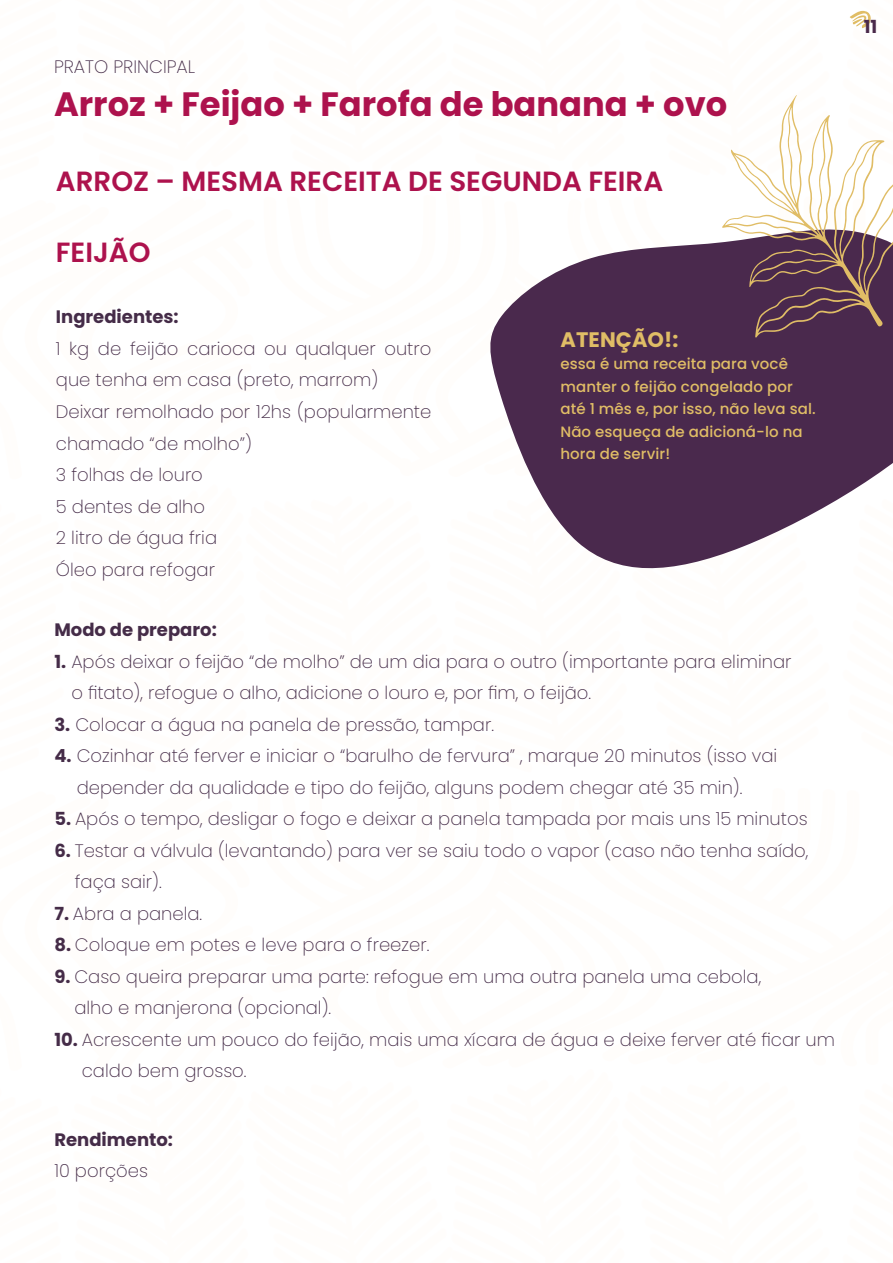
<style>
.page{position:relative;width:893px;height:1263px;background:#fff}
.page>*{position:absolute;margin:0;border:0;box-sizing:border-box;transform-origin:0 0}
.t1{font:700 33.75px "Poppins";color:#ad124d}
.t2{font:600 27.75px "Poppins";color:#ad124d}
.t3{font:700 21px "Poppins";letter-spacing:.005em;color:#e0bd66}
.t4{font:200 18px/31.5px "Poppins";color:#452c48}
.t5{font:700 18px "Poppins";color:#452c48}
.t6{font:700 18px "Poppins";color:#4a294a}
.t7{font:500 15px/22.5px "Poppins";letter-spacing:.005em;color:#e0bd66}
.s1{font-weight:700}
</style>
<div class="page">
<svg style="left:490px;top:10px;width:403px;height:559px"></svg>
<p class="t4" style="left:54px;top:51px;width:143px">PRATO PRINCIPAL</p>
<p class="t1" style="left:54px;top:85px;width:675px">Arroz + Feijao + Farofa de banana + ovo</p>
<p class="t2" style="left:56px;top:165px;width:609px">ARROZ – MESMA RECEITA DE SEGUNDA FEIRA</p>
<p class="t2" style="left:56px;top:236px;width:96px">FEIJÃO</p>
<p class="t5" style="left:56px;top:307px;width:124px">Ingredientes:</p>
<p class="t4" style="left:56px;top:333px;width:377px">1 kg de feijão carioca ou qualquer outro que tenha em casa (preto, marrom)</p>
<p class="t4" style="left:56px;top:396px;width:377px">Deixar remolhado por 12hs (popularmente chamado “de molho”)</p>
<p class="t4" style="left:56px;top:459px;width:149px">3 folhas de louro</p>
<p class="t4" style="left:56px;top:490px;width:151px">5 dentes de alho</p>
<p class="t4" style="left:56px;top:522px;width:163px">2 litro de água fria</p>
<p class="t4" style="left:56px;top:553px;width:161px">Óleo para refogar</p>
<p class="t3" style="left:560px;top:327px;width:120px">ATENÇÃO!:</p>
<p class="t7" style="left:560px;top:353px;width:257px">essa é uma receita para você manter o feijão congelado por até 1 mês e, por isso, não leva sal.<br>Não esqueça de adicioná-lo na hora de servir!</p>
<p class="t5" style="left:54px;top:619px;width:164px">Modo de preparo:</p>
<p class="t4" style="left:71px;top:646px;width:722px;text-indent:-17px"><span class="s1">1.</span> Após deixar o feijão “de molho” de um dia para o outro (importante para eliminar o fitato), refogue o alho, adicione o louro e, por fim, o feijão.</p>
<p class="t4" style="left:54px;top:709px;width:441px"><span class="s1">3.</span> Colocar a água na panela de pressão, tampar.</p>
<p class="t4" style="left:77px;top:740px;width:702px;text-indent:-22px"><span class="s1">4.</span> Cozinhar até ferver e iniciar o “barulho de fervura” , marque 20 minutos (isso vai depender da qualidade e tipo do feijão, alguns podem chegar até 35 min).</p>
<p class="t4" style="left:54px;top:803px;width:755px"><span class="s1">5.</span> Após o tempo, desligar o fogo e deixar a panela tampada por mais uns 15 minutos</p>
<p class="t4" style="left:75px;top:835px;width:735px;text-indent:-20px"><span class="s1">6.</span> Testar a válvula (levantando) para ver se saiu todo o vapor (caso não tenha saído, faça sair).</p>
<p class="t4" style="left:54px;top:898px;width:149px"><span class="s1">7.</span> Abra a panela.</p>
<p class="t4" style="left:54px;top:929px;width:376px"><span class="s1">8.</span> Coloque em potes e leve para o freezer.</p>
<p class="t4" style="left:74px;top:961px;width:688px;text-indent:-20px"><span class="s1">9.</span> Caso queira preparar uma parte: refogue em uma outra panela uma cebola, alho e manjerona (opcional).</p>
<p class="t4" style="left:82px;top:1024px;width:755px;text-indent:-27px"><span class="s1">10.</span> Acrescente um pouco do feijão, mais uma xícara de água e deixe ferver até ficar um caldo bem grosso.</p>
<p class="t5" style="left:54px;top:1129px;width:120px">Rendimento:</p>
<p class="t4" style="left:54px;top:1155px;width:95px">10 porções</p>
<p class="t6" style="left:864px;top:17px;width:15px">11</p>
</div>
